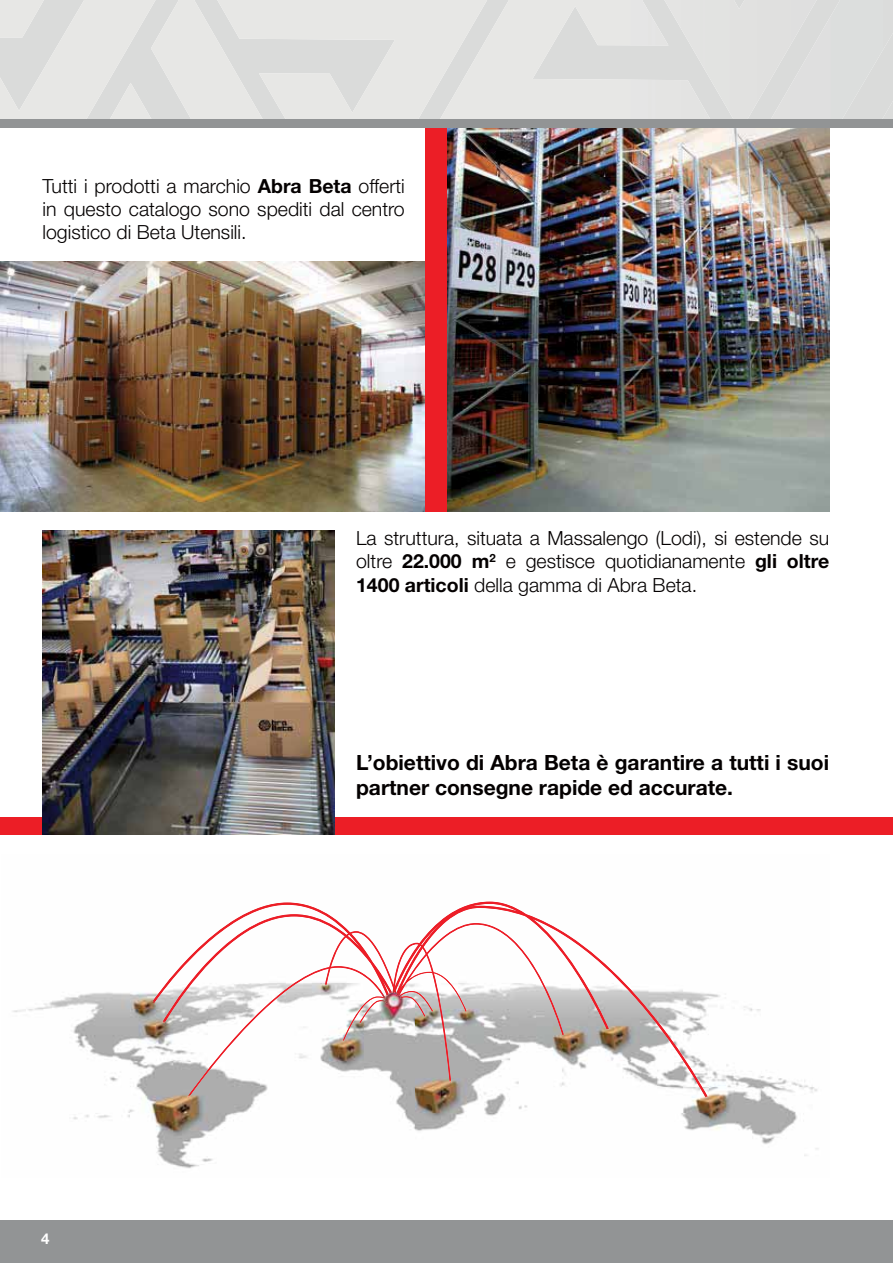
<style>
.page{position:relative;width:893px;height:1263px;background:#fff}
.page>*{position:absolute;margin:0;border:0;box-sizing:border-box;transform-origin:0 0}
.t1{font:700 21px/25.2px "Helvetica Neue LT Std";color:#040000}
.t2{font:300 19.5px/23.4px "Helvetica Neue LT Std";color:#040000;text-align:justify}
.t3{font:700 15px "Helvetica Neue LT Std";color:#fff}
.s1{font-weight:700}
</style>
<div class="page">
<div style="left:710px;top:0;width:61px;height:119px;background:#e1e1e0"></div>
<div style="left:771px;top:0;width:122px;height:119px;background:#dcdedd"></div>
<img style="left:487px;top:0;width:223px;height:119px">
<img style="left:263px;top:0;width:224px;height:119px">
<img style="left:156px;top:0;width:107px;height:119px">
<img style="left:0;top:0;width:156px;height:119px">
<img style="left:446px;top:128px;width:383px;height:384px">
<img style="left:0;top:261px;width:425px;height:251px">
<div style="left:0;top:817px;width:893px;height:17px;background:#ec1e26"></div>
<div style="left:425px;top:123px;width:21px;height:389px;background:#ec1e26"></div>
<img style="left:43px;top:531px;width:292px;height:303px">
<div style="left:0;top:1220px;width:893px;height:43px;background:#929495"></div>
<div style="left:0;top:119px;width:893px;height:9px;background:#929495"></div>
<img style="left:13px;top:901px;width:806px;height:268px">
<img style="left:152px;top:902px;width:237px;height:102px">
<img style="left:396px;top:906px;width:312px;height:192px">
<img style="left:394px;top:902px;width:215px;height:127px">
<img style="left:398px;top:923px;width:166px;height:112px">
<img style="left:162px;top:914px;width:230px;height:109px">
<img style="left:187px;top:966px;width:198px;height:132px">
<img style="left:393px;top:943px;width:58px;height:140px">
<img style="left:343px;top:996px;width:43px;height:45px">
<img style="left:359px;top:1000px;width:29px;height:23px">
<img style="left:400px;top:1012px;width:25px;height:5px">
<img style="left:396px;top:972px;width:71px;height:40px">
<img style="left:325px;top:931px;width:72px;height:63px">
<p class="t2" style="left:43px;top:176px;width:364px">Tutti i prodotti a marchio <span class="s1">Abra Beta</span> offerti in questo catalogo sono spediti dal centro logistico di Beta Utensili.</p>
<p class="t2" style="left:356px;top:529px;width:475px">La struttura, situata a Massalengo (Lodi), si estende su oltre <span class="s1">22.000 m</span><sup>2</sup> e gestisce quotidianamente <span class="s1">gli oltre 1400 articoli</span> della gamma di Abra Beta.</p>
<p class="t3" style="left:41px;top:1233px;width:10px">4</p>
<p class="t1" style="left:356px;top:752px;width:475px">L’obiettivo di Abra Beta è garantire a tutti i suoi partner consegne rapide ed accurate.</p>
</div>
